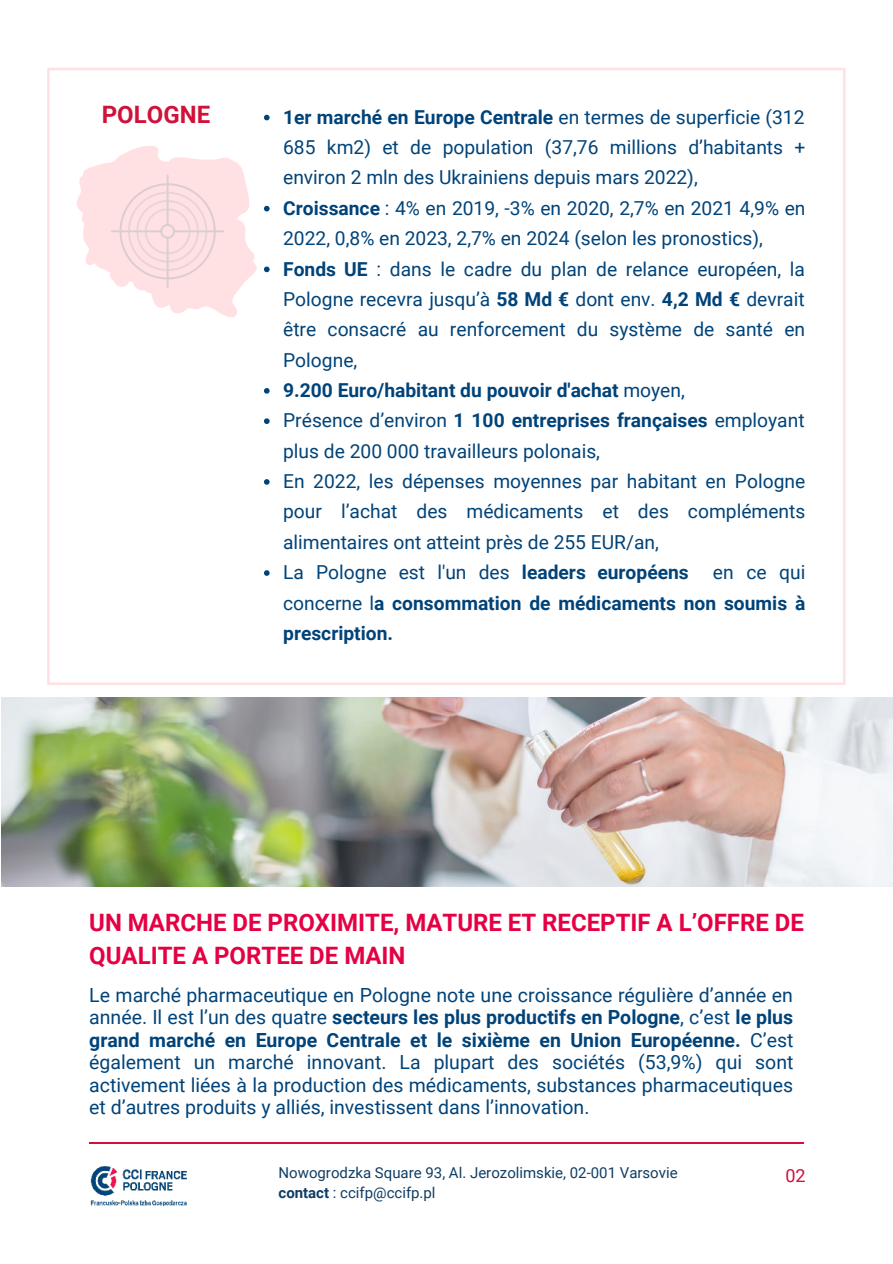
<style>
.page{position:relative;width:893px;height:1264px;background:#fff}
.page>*{position:absolute;margin:0;border:0;box-sizing:border-box;transform-origin:0 0}
.t1{font:700 24px/32.5px "Roboto";color:#e50043}
.t2{font:700 24px "Roboto";color:#d01139}
.t3{font:19.5px/22.5px "Roboto";color:#004379;text-align:justify}
.t4{font:19.2px/30.3px "Roboto";color:#004379}
.t5{font:700 19.2px/30.3px "Roboto";color:#004379;text-align:justify}
.t6{font:18px "Roboto";color:#d01139}
.t7{font:15px "Roboto";color:#103d64}
.s1{font-weight:700}
.s2{font-weight:400}
</style>
<div class="page">
<hr style="left:89px;top:1142px;width:714px;height:1px;background:#d01139">
<img style="left:1px;top:697px;width:891px;height:189px">
<img style="left:90px;top:1166px;width:97px;height:39px">
<svg style="left:47px;top:68px;width:798px;height:617px"></svg>
<svg style="left:264px;top:115px;width:5px;height:5px"></svg>
<svg style="left:77px;top:145px;width:192px;height:172px"></svg>
<svg style="left:264px;top:388px;width:5px;height:5px"></svg>
<svg style="left:264px;top:418px;width:5px;height:6px"></svg>
<svg style="left:264px;top:479px;width:5px;height:6px"></svg>
<svg style="left:264px;top:570px;width:5px;height:6px"></svg>
<p class="t2" style="left:102px;top:98px;width:110px">POLOGNE</p>
<p class="t4" style="left:283px;top:101px;width:523px"><span class="s1">1er marché en Europe Centrale</span> en termes de superficie (312<br>685 km2) et de population (37,76 millions d’habitants + environ 2 mln des Ukrainiens depuis mars 2022),<br><span class="s1">Croissance</span> : 4% en 2019, -3% en 2020, 2,7% en 2021 4,9% en 2022, 0,8% en 2023, 2,7% en 2024 (selon les pronostics), <span class="s1">Fonds UE</span> : dans le cadre du plan de relance européen, la Pologne recevra jusqu’à <span class="s1">58 Md €</span> dont env. <span class="s1">4,2 Md €</span> devrait être consacré au renforcement du système de santé en Pologne,<br><span class="s1">9.200 Euro/habitant du pouvoir d'achat</span> moyen,<br>Présence d’environ <span class="s1">1 100 entreprises françaises</span> employant plus de 200 000 travailleurs polonais,<br>En 2022, les dépenses moyennes par habitant en Pologne pour l’achat des médicaments et des compléments alimentaires ont atteint près de 255 EUR/an,<br>La Pologne est l'un des <span class="s1">leaders européens</span></p>
<p class="t5" style="left:283px;top:556px;width:524px;text-indent:430px"><span class="s2">en ce qui concerne l</span>a consommation de médicaments non soumis à prescription.</p>
<p class="t1" style="left:89px;top:905px;width:716px">UN MARCHE DE PROXIMITE, MATURE ET RECEPTIF A L’OFFRE DE<br>QUALITE A PORTEE DE MAIN</p>
<p class="t3" style="left:89px;top:982px;width:705px">Le marché pharmaceutique en Pologne note une croissance régulière d’année en année. Il est l’un des quatre <span class="s1">secteurs les plus productifs en Pologne</span>, c’est <span class="s1">le plus grand marché en Europe Centrale et le sixième en Union Européenne.</span> C’est également un marché innovant. La plupart des sociétés (53,9%) qui sont activement liées à la production des médicaments, substances pharmaceutiques et d’autres produits y alliés, investissent dans l’innovation.</p>
<p class="t7" style="left:278px;top:1162px;width:400px">Nowogrodzka Square 93, Al. Jerozolimskie, 02-001 Varsovie</p>
<p class="t6" style="left:785px;top:1163px;width:22px">02</p>
<p class="t7" style="left:278px;top:1182px;width:158px"><span class="s1">contact</span> : ccifp@ccifp.pl</p>
</div>
